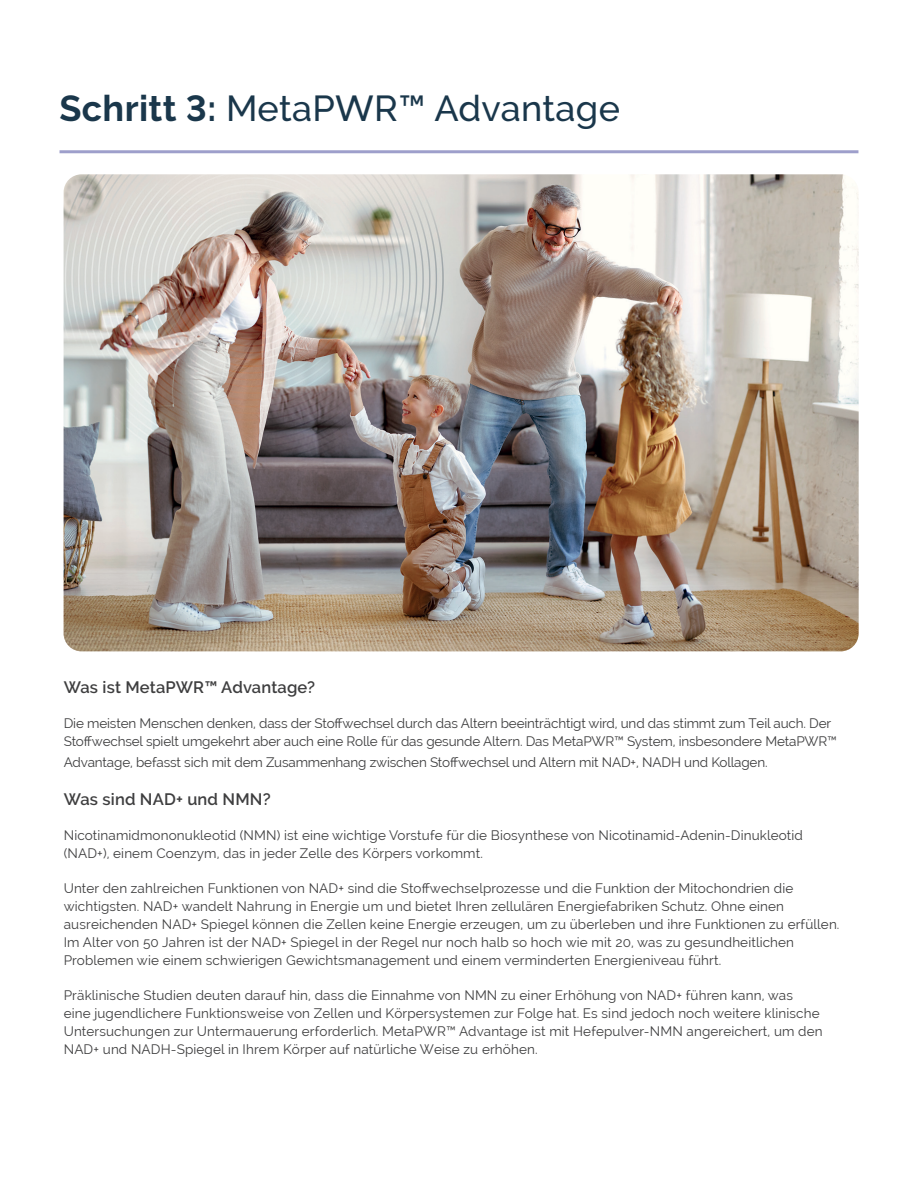
<style>
.page{position:relative;width:918px;height:1188px;background:#fff}
.page>*{position:absolute;margin:0;border:0;box-sizing:border-box;transform-origin:0 0}
.t1{font:500 36px "Raleway";letter-spacing:.01em;color:#1a374b}
.t2{font:600 16.5px "Raleway";letter-spacing:.01em;color:#3e3e3f}
.t3{font:13.5px/18px "Raleway";letter-spacing:.01em;color:#3e3e3f}
.t4{font:13.5px/18px "Raleway";letter-spacing:-.01em;color:#3e3e3f}
.s1{font-weight:700}
</style>
<div class="page">
<hr style="left:60px;top:150px;width:798px;height:3px;background:#9e9fcb">
<img style="left:64px;top:174px;width:795px;height:477px">
<h1 class="t1" style="left:60px;top:88px;width:562px"><span class="s1">Schritt 3:</span> MetaPWR™ Advantage</h1>
<p class="t2" style="left:64px;top:677px;width:253px">Was ist MetaPWR™ Advantage?</p>
<p class="t4" style="left:64px;top:714px;width:775px">Die meisten Menschen denken, dass der Stoffwechsel durch das Altern beeinträchtigt wird, und das stimmt zum Teil auch. Der<br>Stoffwechsel spielt umgekehrt aber auch eine Rolle für das gesunde Altern. Das MetaPWR™ System, insbesondere MetaPWR™</p>
<p class="t4" style="left:64px;top:753px;width:705px">Advantage, befasst sich mit dem Zusammenhang zwischen Stoffwechsel und Altern mit NAD+, NADH und Kollagen.</p>
<p class="t2" style="left:64px;top:789px;width:208px">Was sind NAD+ und NMN?</p>
<p class="t3" style="left:64px;top:826px;width:741px">Nicotinamidmononukleotid (NMN) ist eine wichtige Vorstufe für die Biosynthese von Nicotinamid-Adenin-Dinukleotid (NAD+), einem Coenzym, das in jeder Zelle des Körpers vorkommt.</p>
<p class="t3" style="left:64px;top:879px;width:777px">Unter den zahlreichen Funktionen von NAD+ sind die Stoffwechselprozesse und die Funktion der Mitochondrien die wichtigsten. NAD+ wandelt Nahrung in Energie um und bietet Ihren zellulären Energiefabriken Schutz. Ohne einen ausreichenden NAD+ Spiegel können die Zellen keine Energie erzeugen, um zu überleben und ihre Funktionen zu erfüllen.<br>Im Alter von 50 Jahren ist der NAD+ Spiegel in der Regel nur noch halb so hoch wie mit 20, was zu gesundheitlichen Problemen wie einem schwierigen Gewichtsmanagement und einem verminderten Energieniveau führt.</p>
<p class="t3" style="left:64px;top:986px;width:760px">Präklinische Studien deuten darauf hin, dass die Einnahme von NMN zu einer Erhöhung von NAD+ führen kann, was eine jugendlichere Funktionsweise von Zellen und Körpersystemen zur Folge hat. Es sind jedoch noch weitere klinische Untersuchungen zur Untermauerung erforderlich. MetaPWR™ Advantage ist mit Hefepulver-NMN angereichert, um den NAD+ und NADH-Spiegel in Ihrem Körper auf natürliche Weise zu erhöhen.</p>
</div>
